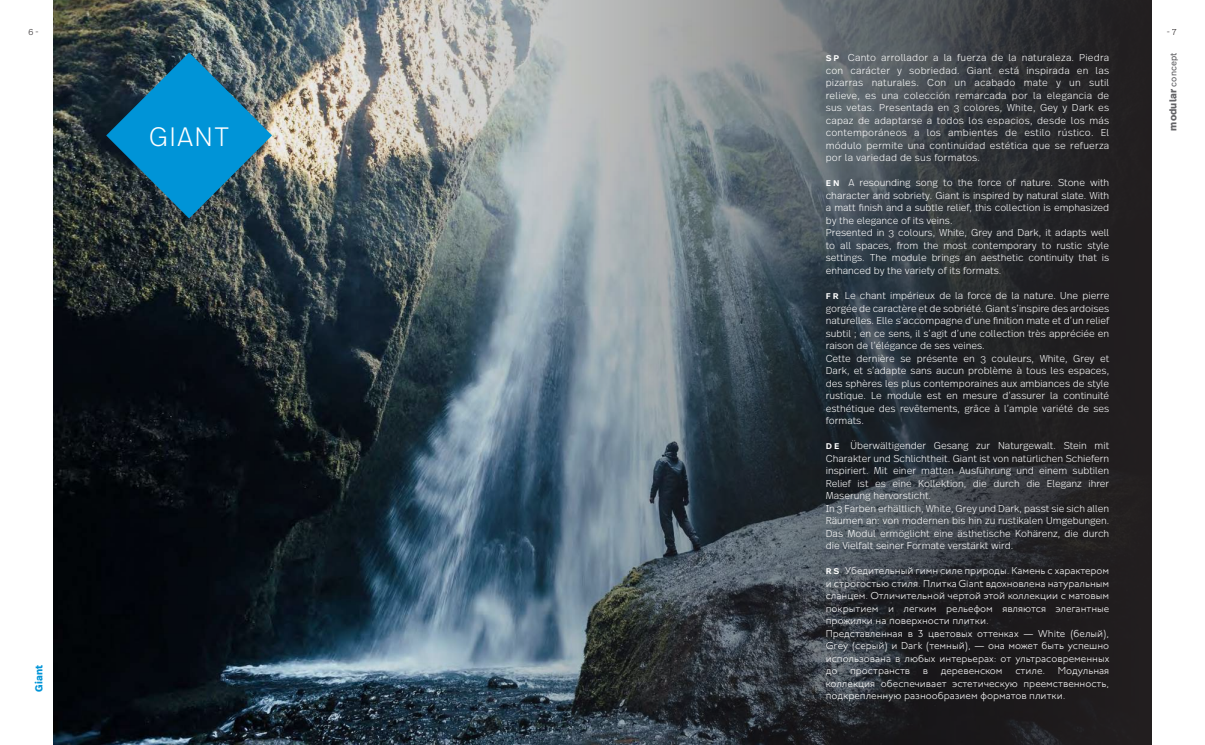
<style>
.page{position:relative;width:1205px;height:745px;background:#fff}
.page>*{position:absolute;margin:0;border:0;box-sizing:border-box;transform-origin:0 0}
.t1{font:300 26.5px "Real Head Pro";letter-spacing:.07em;color:#fff}
.t2{font:300 10px/12.5px "Real Text Pro";color:#fff}
.t3{font:300 10px/12.5px "P22 Underground CY";color:#fff}
.t4{font:700 10px "Real Text Pro";letter-spacing:.01em;color:#636366}
.t5{font:700 10px "Real Text Pro";letter-spacing:.01em;color:#0094d7}
.t6{font:300 8.75px "Real Text Pro";color:#231f20}
.s1{font-weight:400;font-size:8.75px}
.s2{font-weight:500}
.s3{font-family:"Real Text Pro";font-weight:500}
</style>
<div class="page">
<img style="left:53px;top:0;width:1099px;height:744px">
<svg style="left:106px;top:52px;width:166px;height:166px;background:#227092"></svg>
<p class="t6" style="left:28px;top:26px;width:12px">6 -</p>
<p class="t6" style="left:1167px;top:26px;width:11px">- 7</p>
<p class="t4" style="left:1164px;top:130px;width:80px;rotate:-90deg">modular <span class="s1">concept</span></p>
<h1 class="t1" style="left:149px;top:116px;width:81px">GIANT</h1>
<p class="t2" style="left:826px;top:51px;width:285px;text-align:justify"><span class="s2">s p</span> Canto arrollador a la fuerza de la naturaleza. Piedra con carácter y sobriedad. Giant está inspirada en las pizarras naturales. Con un acabado mate y un sutil relieve, es una colección remarcada por la elegancia de sus vetas. Presentada en 3 colores, White, Gey y Dark es capaz de adaptarse a todos los espacios, desde los más contemporáneos a los ambientes de estilo rústico. El módulo permite una continuidad estética que se refuerza por la variedad de sus formatos.</p>
<p class="t2" style="left:826px;top:176px;width:285px"><span class="s2">e n</span> A resounding song to the force of nature. Stone with character and sobriety. Giant is inspired by natural slate. With a matt finish and a subtle relief, this collection is emphasized by the elegance of its veins.<br>Presented in 3 colours, White, Grey and Dark, it adapts well to all spaces, from the most contemporary to rustic style settings. The module brings an aesthetic continuity that is enhanced by the variety of its formats.</p>
<p class="t2" style="left:826px;top:288px;width:285px"><span class="s2">f r</span> Le chant impérieux de la force de la nature. Une pierre gorgée de caractère et de sobriété. Giant s’inspire des ardoises naturelles. Elle s’accompagne d’une finition mate et d’un relief subtil ; en ce sens, il s’agit d’une collection très appréciée en raison de l’élégance de ses veines.<br>Cette dernière se présente en 3 couleurs, White, Grey et Dark, et s’adapte sans aucun problème à tous les espaces, des sphères les plus contemporaines aux ambiances de style rustique. Le module est en mesure d’assurer la continuité esthétique des revêtements, grâce à l’ample variété de ses formats.</p>
<p class="t2" style="left:826px;top:438px;width:285px"><span class="s2">d e</span> Überwältigender Gesang zur Naturgewalt. Stein mit Charakter und Schlichtheit. Giant ist von natürlichen Schiefern inspiriert. Mit einer matten Ausführung und einem subtilen Relief ist es eine Kollektion, die durch die Eleganz ihrer Maserung hervorsticht.<br>In 3 Farben erhältlich, White, Grey und Dark, passt sie sich allen Räumen an: von modernen bis hin zu rustikalen Umgebungen.<br>Das Modul ermöglicht eine ästhetische Kohärenz, die durch die Vielfalt seiner Formate verstärkt wird.</p>
<p class="t3" style="left:826px;top:565px;width:285px"><span class="s3">r s</span> Убедительный гимн силе природы. Камень с характером и строгостью стиля. Плитка Giant вдохновлена натуральным сланцем. Отличительной чертой этой коллекции с матовым покрытием и легким рельефом являются элегантные прожилки на поверхности плитки.<br>Представленная в 3 цветовых оттенках — White (белый), Grey (серый) и Dark (темный), — она может быть успешно использована в любых интерьерах: от ультрасовременных до</p>
<p class="t5" style="left:31px;top:691px;width:28px;rotate:-90deg">Giant</p>
<p class="t3" style="left:826px;top:665px;width:285px;text-align:justify;text-indent:232px">Модульная коллекция обеспечивает эстетическую преемственность, подкрепленную разнообразием форматов плитки.</p>
<p class="t3" style="left:850px;top:665px;width:62px">пространств</p>
<p class="t3" style="left:923px;top:665px;width:7px">в</p>
<p class="t3" style="left:941px;top:665px;width:63px">деревенском</p>
<p class="t3" style="left:1015px;top:665px;width:31px">стиле.</p>
</div>
